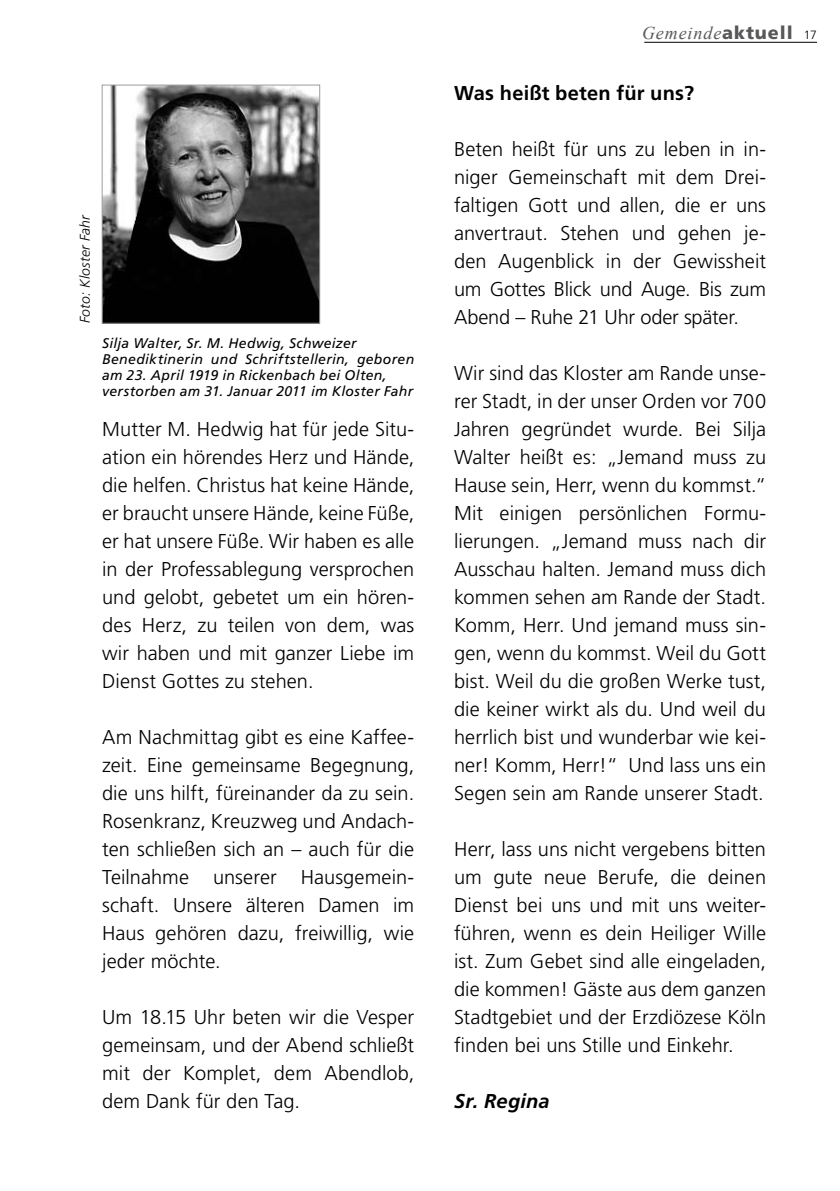
<style>
.page{position:relative;width:840px;height:1191px;background:#fff}
.page>*{position:absolute;margin:0;border:0;box-sizing:border-box;transform-origin:0 0}
.t1{font:300 20px/28px "Frutiger";color:#000;text-align:justify}
.t2{font:700 20px "Frutiger";letter-spacing:.01em;color:#000}
.t3{font:italic 700 20px "Frutiger";letter-spacing:.01em;color:#000}
.t4{font:italic 18px "Times New Roman";letter-spacing:.05em;color:#58585a}
.t5{font:italic 14px/16px "Frutiger";letter-spacing:.02em;color:#000}
.t6{font:italic 300 14px "Frutiger";letter-spacing:.015em;color:#000}
.s1{font-family:"Frutiger";font-weight:900;font-style:normal}
.s2{font-family:"Frutiger";font-weight:300;font-style:normal;font-size:12px;color:#000}
</style>
<div class="page">
<hr style="left:644px;top:42px;width:172px;height:1px;background:#000">
<img style="left:104px;top:87px;width:214px;height:234px">
<div style="left:102px;top:85px;width:218px;height:238px;border:1px solid #9c9d9f"></div>
<p class="t6" style="left:77px;top:323px;width:110px;rotate:-90deg">Foto: Kloster Fahr</p>
<p class="t5" style="left:102px;top:335px;width:313px">Silja Walter, Sr. M. Hedwig, Schweizer Benediktinerin und Schriftstellerin, geboren am 23. April 1919 in Rickenbach bei Olten, verstorben am 31. Januar 2011 im Kloster Fahr</p>
<p class="t1" style="left:102px;top:415px;width:313px">Mutter M. Hedwig hat für jede Situ&shy;ation ein hörendes Herz und Hände, die helfen. Christus hat keine Hände, er braucht unsere Hände, keine Füße, er hat unsere Füße. Wir haben es alle in der Professablegung versprochen und gelobt, gebetet um ein hören&shy;des Herz, zu teilen von dem, was wir haben und mit ganzer Liebe im Dienst Gottes zu stehen.</p>
<p class="t1" style="left:102px;top:723px;width:313px">Am Nachmittag gibt es eine Kaffee&shy;zeit. Eine gemeinsame Begegnung, die uns hilft, füreinander da zu sein.<br>Rosenkranz, Kreuzweg und Andach&shy;ten schließen sich an – auch für die Teilnahme unserer Hausgemein&shy;schaft. Unsere älteren Damen im Haus gehören dazu, freiwillig, wie jeder möchte.</p>
<p class="t1" style="left:102px;top:1003px;width:313px">Um 18.15 Uhr beten wir die Vesper gemeinsam, und der Abend schließt mit der Komplet, dem Abendlob, dem Dank für den Tag.</p>
<p class="t4" style="left:641px;top:22px;width:176px">Gemeinde<span class="s1">aktuell</span> <span class="s2">17</span></p>
<p class="t2" style="left:454px;top:81px;width:241px">Was heißt beten für uns?</p>
<p class="t1" style="left:454px;top:135px;width:313px">Beten heißt für uns zu leben in in&shy;niger Gemeinschaft mit dem Drei&shy;faltigen Gott und allen, die er uns anvertraut. Stehen und gehen je&shy;den Augenblick in der Gewissheit um Gottes Blick und Auge. Bis zum Abend – Ruhe 21 Uhr oder später.</p>
<p class="t1" style="left:454px;top:359px;width:313px">Wir sind das Kloster am Rande unse&shy;rer Stadt, in der unser Orden vor 700<br>Jahren gegründet wurde. Bei Silja Walter heißt es: „Jemand muss zu Hause sein, Herr, wenn du kommst.“ Mit einigen persönlichen Formu&shy;lierungen. „Jemand muss nach dir Ausschau halten. Jemand muss dich kommen sehen am Rande der Stadt.<br>Komm, Herr. Und jemand muss sin&shy;gen, wenn du kommst. Weil du Gott bist. Weil du die großen Werke tust, die keiner wirkt als du. Und weil du herrlich bist und wunderbar wie kei&shy;ner! Komm, Herr!“ Und lass uns ein Segen sein am Rande unserer Stadt.</p>
<p class="t1" style="left:454px;top:835px;width:313px">Herr, lass uns nicht vergebens bitten um gute neue Berufe, die deinen Dienst bei uns und mit uns weiter&shy;führen, wenn es dein Heiliger Wille ist. Zum Gebet sind alle eingeladen, die kommen! Gäste aus dem ganzen Stadtgebiet und der Erzdiözese Köln finden bei uns Stille und Einkehr.</p>
<p class="t3" style="left:454px;top:1089px;width:97px">Sr. Regina</p>
</div>
